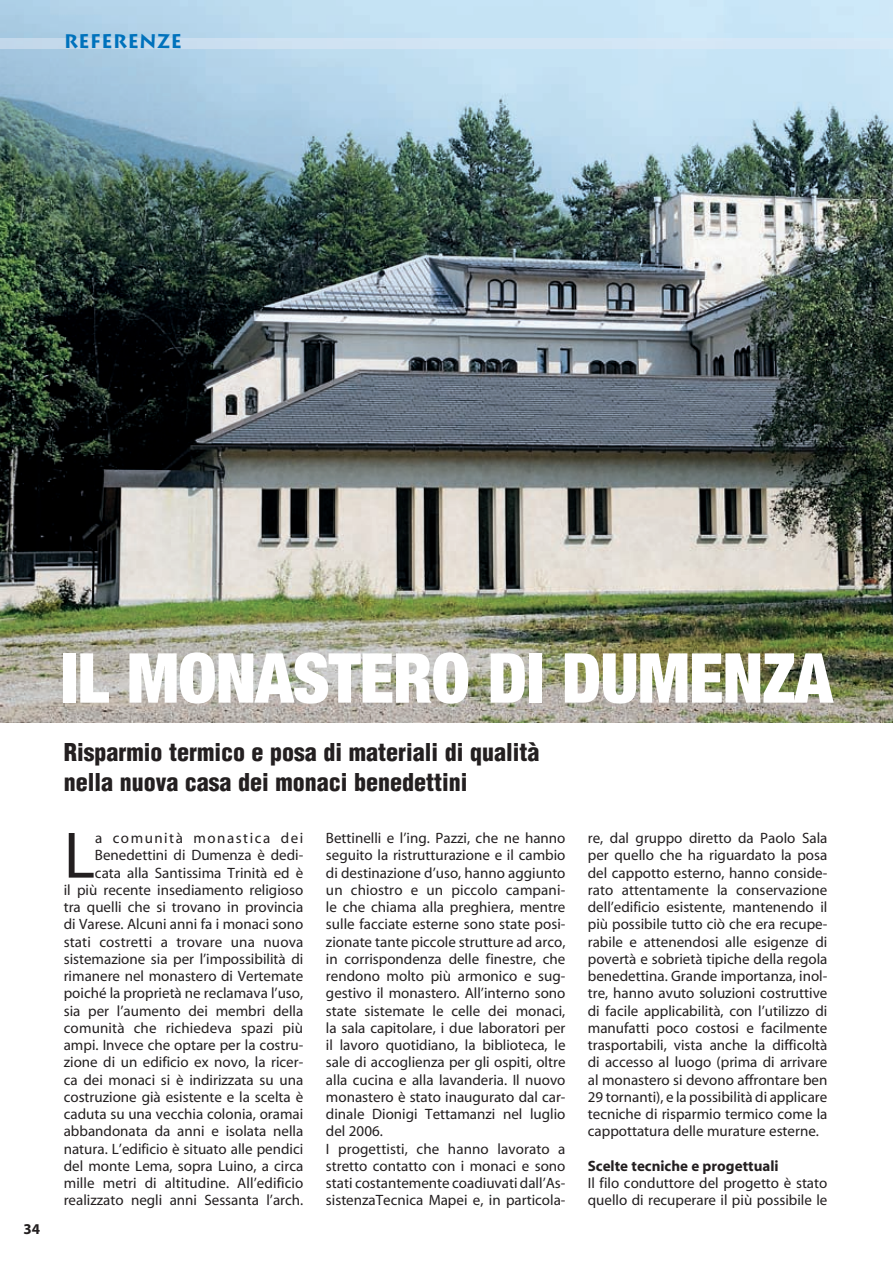
<style>
.page{position:relative;width:893px;height:1263px;background:#fff}
.page>*{position:absolute;margin:0;border:0;box-sizing:border-box;transform-origin:0 0}
.t1{font:900 condensed 69px "Helvetica Neue LT Std";letter-spacing:-.015em;color:#fff}
.t2{font:66.15px "Myriad";color:#231f20}
.t3{font:900 condensed 24px/30px "Helvetica LT Std";color:#231f20}
.t4{font:700 19.5px "Lithos Pro";color:#0072bc}
.t5{font:15px/17.2px "Myriad";color:#231f20}
.t6{font:700 15px "Myriad";color:#231f20}
.s1{font-weight:700}
</style>
<div class="page">
<img style="left:0;top:0;width:893px;height:722px">
<svg style="left:0;top:38px;width:893px;height:10px;fill:#d2e5f4"></svg>
<p class="t4" style="left:64px;top:30px;width:120px">REFERENZE</p>
<p class="t6" style="left:24px;top:1221px;width:18px">34</p>
<p class="t1" style="left:60px;top:636px;width:774px">IL MONASTERO DI DUMENZA</p>
<p class="t3" style="left:64px;top:737px;width:477px">Risparmio termico e posa di materiali di qualità nella nuova casa dei monaci benedettini</p>
<p class="t5" style="left:64px;top:830px;width:241px;text-align:right">a comunità monastica dei Benedettini di Dumenza è dedi-<br>cata alla Santissima Trinità ed è<br>il più recente insediamento religioso tra quelli che si trovano in provincia di Varese. Alcuni anni fa i monaci sono stati costretti a trovare una nuova sistemazione sia per l’impossibilità di rimanere nel monastero di Vertemate poiché la proprietà ne reclamava l’uso, sia per l’aumento dei membri della comunità che richiedeva spazi più ampi. Invece che optare per la costru&shy;zione di un edificio ex novo, la ricer&shy;ca dei monaci si è indirizzata su una costruzione già esistente e la scelta è caduta su una vecchia colonia, oramai abbandonata da anni e isolata nella natura. L’edificio è situato alle pendici del monte Lema, sopra Luino, a circa mille metri di altitudine. All’edificio realizzato negli anni Sessanta l’arch.</p>
<p class="t5" style="left:326px;top:830px;width:241px">Bettinelli e l’ing. Pazzi, che ne hanno seguito la ristrutturazione e il cambio di destinazione d’uso, hanno aggiunto un chiostro e un piccolo campani&shy;le che chiama alla preghiera, mentre sulle facciate esterne sono state posi&shy;zionate tante piccole strutture ad arco, in corrispondenza delle finestre, che rendono molto più armonico e sug&shy;gestivo il monastero. All’interno sono state sistemate le celle dei monaci, la sala capitolare, i due laboratori per il lavoro quotidiano, la biblioteca, le sale di accoglienza per gli ospiti, oltre alla cucina e alla lavanderia. Il nuovo monastero è stato inaugurato dal car&shy;dinale Dionigi Tettamanzi nel luglio del 2006.<br>I progettisti, che hanno lavorato a stretto contatto con i monaci e sono stati costantemente coadiuvati dall’As&shy;sistenzaTecnica Mapei e, in particola-</p>
<p class="t5" style="left:588px;top:830px;width:241px;text-align:justify">re, dal gruppo diretto da Paolo Sala per quello che ha riguardato la posa del cappotto esterno, hanno conside&shy;rato attentamente la conservazione dell’edificio esistente, mantenendo il più possibile tutto ciò che era recupe&shy;rabile e attenendosi alle esigenze di povertà e sobrietà tipiche della regola benedettina. Grande importanza, inol&shy;tre, hanno avuto soluzioni costruttive di facile applicabilità, con l’utilizzo di manufatti poco costosi e facilmente trasportabili, vista anche la difficoltà di accesso al luogo (prima di arrivare al monastero si devono affrontare ben 29 tornanti), e la possibilità di applicare tecniche di risparmio termico come la cappottatura delle murature esterne.</p>
<p class="t2" style="left:64px;top:823px;width:33px">L</p>
<p class="t5" style="left:588px;top:1158px;width:241px"><span class="s1">Scelte tecniche e progettuali<br></span>Il filo conduttore del progetto è stato quello di recuperare il più possibile le</p>
</div>
